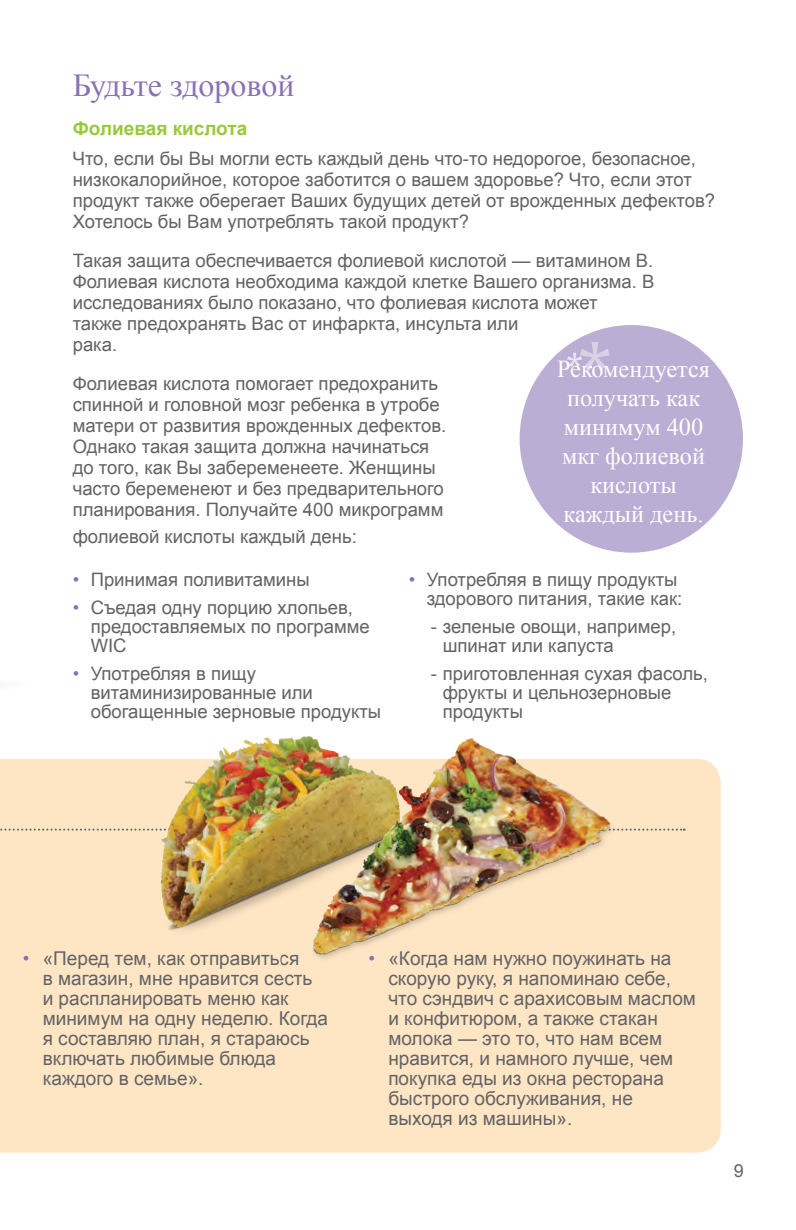
<style>
.page{position:relative;width:796px;height:1230px;background:#fff}
.page>*{position:absolute;margin:0;border:0;box-sizing:border-box;transform-origin:0 0}
.t1{font:32px "Times New Roman";color:#8972b3}
.t2{font:24.2px/29.2px "Times New Roman";color:#fff;text-align:center}
.t3{font:19px/20px "Arial";color:#636366}
.t4{font:700 19px "Arial";color:#99ca3b}
.t5{font:18.4px/21px "Arial";color:#636366}
.t6{font:18px "Arial";color:#636366}
.s1{color:#8972b3}
</style>
<div class="page">
<div style="left:0;top:759px;width:721px;height:393px;background:#fee6c5"></div>
<svg style="left:0;top:828px;width:685px;height:2px"></svg>
<img style="left:134px;top:737px;width:147px;height:209px">
<img style="left:281px;top:736px;width:354px;height:241px">
<div style="left:520px;top:325px;width:223px;height:227px;background:#bbaed4;border-radius:50%"></div>
<svg style="left:567px;top:341px;width:43px;height:29px"></svg>
<h1 class="t1" style="left:73px;top:64px;width:223px">Будьте здоровой</h1>
<p class="t4" style="left:73px;top:116px;width:176px">Фолиевая кислота</p>
<p class="t5" style="left:73px;top:148px;width:644px">Что, если бы Вы могли есть каждый день что-то недорогое, безопасное, низкокалорийное, которое заботится о вашем здоровье? Что, если этот продукт также оберегает Ваших будущих детей от врожденных дефектов?<br>Хотелось бы Вам употреблять такой продукт?</p>
<p class="t5" style="left:73px;top:250px;width:583px">Такая защита обеспечивается фолиевой кислотой — витамином В.<br>Фолиевая кислота необходима каждой клетке Вашего организма. В исследованиях было показано, что фолиевая кислота может<br>также предохранять Вас от инфаркта, инсульта или<br>рака.</p>
<p class="t5" style="left:73px;top:373px;width:375px">Фолиевая кислота помогает предохранить спинной и головной мозг ребенка в утробе матери от развития врожденных дефектов.<br>Однако такая защита должна начинаться до того, как Вы забеременеете. Женщины часто беременеют и без предварительного планирования. Получайте 400 микрограмм</p>
<p class="t5" style="left:73px;top:526px;width:286px">фолиевой кислоты каждый день:</p>
<h2 class="t2" style="left:557px;top:353px;width:155px">Рекомендуется получать как минимум 400 мкг фолиевой кислоты каждый день.</h2>
<p class="t5" style="left:73px;top:569px;width:238px"><span class="s1">•</span> Принимая поливитамины</p>
<p class="t5" style="left:91px;top:598px;width:281px;line-height:19px;text-indent:-18px"><span class="s1">•</span> Съедая одну порцию хлопьев, предоставляемых по программе<br>WIC</p>
<p class="t5" style="left:91px;top:664px;width:292px;line-height:19px;text-indent:-18px"><span class="s1">•</span> Употребляя в пищу витаминизированные или обогащенные зерновые продукты</p>
<p class="t5" style="left:409px;top:570px;width:275px;line-height:19px;text-align:right"><span class="s1">•</span> Употребляя в пищу продукты здорового питания, такие как:</p>
<p class="t5" style="left:443px;top:617px;width:235px;line-height:19px;text-indent:-12px">- зеленые овощи, например, шпинат или капуста</p>
<p class="t5" style="left:443px;top:664px;width:267px;line-height:19px;text-indent:-12px">- приготовленная сухая фасоль, фрукты и цельнозерновые продукты</p>
<p class="t3" style="left:43px;top:947px;width:287px;text-indent:-20px"><span class="s1">•</span> «Перед тем, как отправиться<br>в магазин, мне нравится сесть<br>и распланировать меню как минимум на одну неделю. Когда я составляю план, я стараюсь включать любимые блюда каждого в семье».</p>
<p class="t3" style="left:388px;top:947px;width:309px;text-indent:-20px"><span class="s1">•</span> «Когда нам нужно поужинать на скорую руку, я напоминаю себе, что сэндвич с арахисовым маслом и конфитюром, а также стакан молока — это то, что нам всем нравится, и намного лучше, чем покупка еды из окна ресторана быстрого обслуживания, не выходя из машины».</p>
<p class="t6" style="left:734px;top:1158px;width:12px">9</p>
</div>
